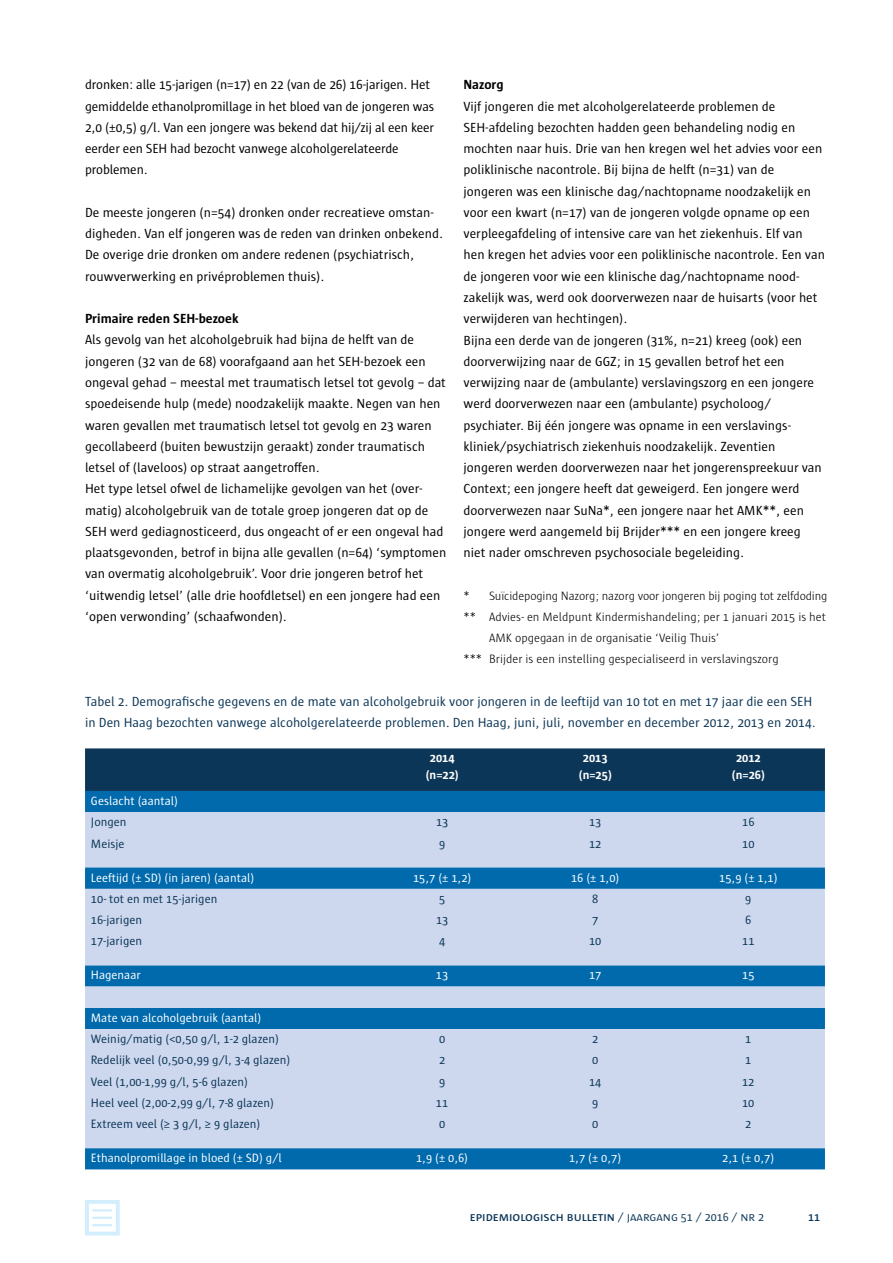
<style>
.page{position:relative;width:893px;height:1263px;background:#fff}
.page>*{position:absolute;margin:0;border:0;box-sizing:border-box;transform-origin:0 0}
.t1{font:13.5px/21.3px "Sun";color:#000}
.t2{font:13.5px/21.3px "Sun";color:#0c3657}
.t3{font:700 13.5px "Sun";color:#000}
.t4{font:12.3px "Sun";color:#0c3657}
.t5{font:300 12.3px "Sun";color:#000}
.t6{font:12.3px "Sun";color:#fff}
.t7{font:700 12.3px/17px "Sun";color:#fff;text-align:center}
.t8{font:600 12px "Sun SC";color:#0c3657}
.t9{font:600 12px "Sun";color:#0c3657}
.s1{font-weight:400}
.s2{font-family:"Sun";font-weight:400}
</style>
<div class="page">
<div style="left:85px;top:1200px;width:35px;height:35px;border:4px solid #d2edfb"></div>
<hr style="left:92px;top:1209px;width:20px;height:2px;background:#d2edfb">
<hr style="left:92px;top:1217px;width:20px;height:2px;background:#d2edfb">
<hr style="left:92px;top:1224px;width:20px;height:2px;background:#d2edfb">
<div style="left:85px;top:748px;width:740px;height:43px;background:#0c3657"></div>
<div style="left:85px;top:791px;width:740px;height:378px;background:#006aad"></div>
<svg style="left:85px;top:812px;width:740px;height:336px;background:#b1c9e5"></svg>
<svg style="left:85px;top:867px;width:740px;height:22px;background:#076eaf"></svg>
<p class="t1" style="left:85px;top:74px;width:351px">dronken: alle 15-jarigen (n=17) en 22 (van de 26) 16-jarigen. Het gemiddelde ethanolpromillage in het bloed van de jongeren was 2,0 (±0,5) g/l. Van een jongere was bekend dat hij/zij al een keer eerder een SEH had bezocht vanwege alcoholgerelateerde problemen.</p>
<p class="t1" style="left:85px;top:202px;width:359px">De meeste jongeren (n=54) dronken onder recreatieve omstan&shy;digheden. Van elf jongeren was de reden van drinken onbekend.<br>De overige drie dronken om andere redenen (psychiatrisch, rouwverwerking en privéproblemen thuis).</p>
<p class="t3" style="left:85px;top:311px;width:155px">Primaire reden SEH-bezoek</p>
<p class="t1" style="left:85px;top:329px;width:363px">Als gevolg van het alcoholgebruik had bijna de helft van de jongeren (32 van de 68) voorafgaand aan het SEH-bezoek een ongeval gehad – meestal met traumatisch letsel tot gevolg – dat spoedeisende hulp (mede) noodzakelijk maakte. Negen van hen waren gevallen met traumatisch letsel tot gevolg en 23 waren gecollabeerd (buiten bewustzijn geraakt) zonder traumatisch letsel of (laveloos) op straat aangetroffen.<br>Het type letsel ofwel de lichamelijke gevolgen van het (over&shy;matig) alcoholgebruik van de totale groep jongeren dat op de SEH werd gediagnosticeerd, dus ongeacht of er een ongeval had plaatsgevonden, betrof in bijna alle gevallen (n=64) ‘symptomen van overmatig alcoholgebruik’. Voor drie jongeren betrof het ‘uitwendig letsel’ (alle drie hoofdletsel) en een jongere had een ‘open verwonding’ (schaafwonden).</p>
<p class="t3" style="left:463px;top:77px;width:42px">Nazorg</p>
<p class="t1" style="left:463px;top:96px;width:363px">Vijf jongeren die met alcoholgerelateerde problemen de SEH-afdeling bezochten hadden geen behandeling nodig en mochten naar huis. Drie van hen kregen wel het advies voor een poliklinische nacontrole. Bij bijna de helft (n=31) van de jongeren was een klinische dag/nachtopname noodzakelijk en voor een kwart (n=17) van de jongeren volgde opname op een verpleegafdeling of intensive care van het ziekenhuis. Elf van hen kregen het advies voor een poliklinische nacontrole. Een van de jongeren voor wie een klinische dag/nachtopname nood&shy;zakelijk was, werd ook doorverwezen naar de huisarts (voor het verwijderen van hechtingen).<br>Bijna een derde van de jongeren (31%, n=21) kreeg (ook) een doorverwijzing naar de GGZ; in 15 gevallen betrof het een verwijzing naar de (ambulante) verslavingszorg en een jongere werd doorverwezen naar een (ambulante) psycholoog/ psychiater. Bij één jongere was opname in een verslavings&shy;kliniek/psychiatrisch ziekenhuis noodzakelijk. Zeventien jongeren werden doorverwezen naar het jongerenspreekuur van Context; een jongere heeft dat geweigerd. Een jongere werd doorverwezen naar SuNa*, een jongere naar het AMK**, een jongere werd aangemeld bij Brijder*** en een jongere kreeg niet nader omschreven psychosociale begeleiding.</p>
<p class="t5" style="left:463px;top:589px;width:366px">* Suïcidepoging Nazorg; nazorg voor jongeren bij poging tot zelfdoding</p>
<p class="t5" style="left:463px;top:610px;width:364px">** Advies- en Meldpunt Kindermishandeling; per 1 januari 2015 is het</p>
<p class="t5" style="left:489px;top:631px;width:232px">AMK opgegaan in de organisatie ‘Veilig Thuis’</p>
<p class="t5" style="left:463px;top:653px;width:317px">*** Brijder is een instelling gespecialiseerd in verslavingszorg</p>
<p class="t2" style="left:85px;top:691px;width:732px">Tabel 2. Demografische gegevens en de mate van alcoholgebruik voor jongeren in de leeftijd van 10 tot en met 17 jaar die een SEH in Den Haag bezochten vanwege alcoholgerelateerde problemen. Den Haag, juni, juli, november en december 2012, 2013 en 2014.</p>
<p class="t7" style="left:426px;top:750px;width:35px">2014 (n=22)</p>
<p class="t7" style="left:579px;top:750px;width:35px">2013 (n=25)</p>
<p class="t7" style="left:732px;top:750px;width:35px">2012 (n=26)</p>
<p class="t6" style="left:91px;top:794px;width:89px">Geslacht (aantal)</p>
<p class="t4" style="left:91px;top:815px;width:37px">Jongen</p>
<p class="t4" style="left:436px;top:815px;width:14px">13</p>
<p class="t4" style="left:589px;top:815px;width:14px">13</p>
<p class="t4" style="left:742px;top:815px;width:14px">16</p>
<p class="t4" style="left:91px;top:837px;width:35px">Meisje</p>
<p class="t4" style="left:439px;top:837px;width:8px">9</p>
<p class="t4" style="left:589px;top:837px;width:14px">12</p>
<p class="t4" style="left:742px;top:837px;width:14px">10</p>
<p class="t6" style="left:91px;top:871px;width:165px">Leeftijd (± SD) (in jaren) (aantal)</p>
<p class="t6" style="left:413px;top:871px;width:60px">15,7 (± 1,2)</p>
<p class="t6" style="left:571px;top:871px;width:50px">16 (± 1,0)</p>
<p class="t6" style="left:719px;top:871px;width:60px">15,9 (± 1,1)</p>
<p class="t4" style="left:91px;top:892px;width:128px">10- tot en met 15-jarigen</p>
<p class="t4" style="left:439px;top:892px;width:8px">5</p>
<p class="t4" style="left:592px;top:892px;width:8px">8</p>
<p class="t4" style="left:745px;top:892px;width:8px">9</p>
<p class="t4" style="left:91px;top:913px;width:53px">16-jarigen</p>
<p class="t4" style="left:436px;top:913px;width:14px">13</p>
<p class="t4" style="left:592px;top:913px;width:8px">7</p>
<p class="t4" style="left:745px;top:913px;width:8px">6</p>
<p class="t4" style="left:91px;top:935px;width:53px">17-jarigen</p>
<p class="t4" style="left:439px;top:935px;width:8px">4</p>
<p class="t4" style="left:589px;top:935px;width:14px">10</p>
<p class="t4" style="left:742px;top:935px;width:14px">11</p>
<p class="t6" style="left:91px;top:969px;width:51px">Hagenaar</p>
<p class="t6" style="left:436px;top:969px;width:14px">13</p>
<p class="t6" style="left:589px;top:969px;width:14px">17</p>
<p class="t6" style="left:742px;top:969px;width:14px">15</p>
<p class="t6" style="left:91px;top:1011px;width:172px">Mate van alcoholgebruik (aantal)</p>
<p class="t4" style="left:91px;top:1032px;width:190px">Weinig/matig (&lt;0,50 g/l, 1-2 glazen)</p>
<p class="t4" style="left:439px;top:1032px;width:8px">0</p>
<p class="t4" style="left:592px;top:1032px;width:8px">2</p>
<p class="t4" style="left:745px;top:1032px;width:8px">1</p>
<p class="t4" style="left:91px;top:1054px;width:201px">Redelijk veel (0,50-0,99 g/l, 3-4 glazen)</p>
<p class="t4" style="left:439px;top:1054px;width:8px">2</p>
<p class="t4" style="left:592px;top:1054px;width:8px">0</p>
<p class="t4" style="left:745px;top:1054px;width:8px">1</p>
<p class="t4" style="left:91px;top:1075px;width:159px">Veel (1,00-1,99 g/l, 5-6 glazen)</p>
<p class="t4" style="left:439px;top:1075px;width:8px">9</p>
<p class="t4" style="left:589px;top:1075px;width:14px">14</p>
<p class="t4" style="left:742px;top:1075px;width:14px">12</p>
<p class="t4" style="left:91px;top:1096px;width:185px">Heel veel (2,00-2,99 g/l, 7-8 glazen)</p>
<p class="t4" style="left:436px;top:1096px;width:14px">11</p>
<p class="t4" style="left:592px;top:1096px;width:8px">9</p>
<p class="t4" style="left:742px;top:1096px;width:14px">10</p>
<p class="t4" style="left:91px;top:1117px;width:171px">Extreem veel (≥ 3 g/l, ≥ 9 glazen)</p>
<p class="t4" style="left:439px;top:1117px;width:8px">0</p>
<p class="t4" style="left:592px;top:1117px;width:8px">0</p>
<p class="t4" style="left:745px;top:1117px;width:8px">2</p>
<p class="t6" style="left:91px;top:1151px;width:192px">Ethanolpromillage in bloed (± SD) g/l</p>
<p class="t6" style="left:416px;top:1151px;width:54px">1,9 (± 0,6)</p>
<p class="t6" style="left:569px;top:1151px;width:54px">1,7 (± 0,7)</p>
<p class="t6" style="left:722px;top:1151px;width:54px">2,1 (± 0,7)</p>
<p class="t8" style="left:470px;top:1211px;width:296px">epidemiologisch bulletin <span class="s1">/ jaargang</span> <span class="s2">51</span> <span class="s1">/</span> <span class="s2">2016</span> <span class="s1">/ nr</span> <span class="s2">2</span></p>
<p class="t9" style="left:808px;top:1211px;width:13px">11</p>
</div>
